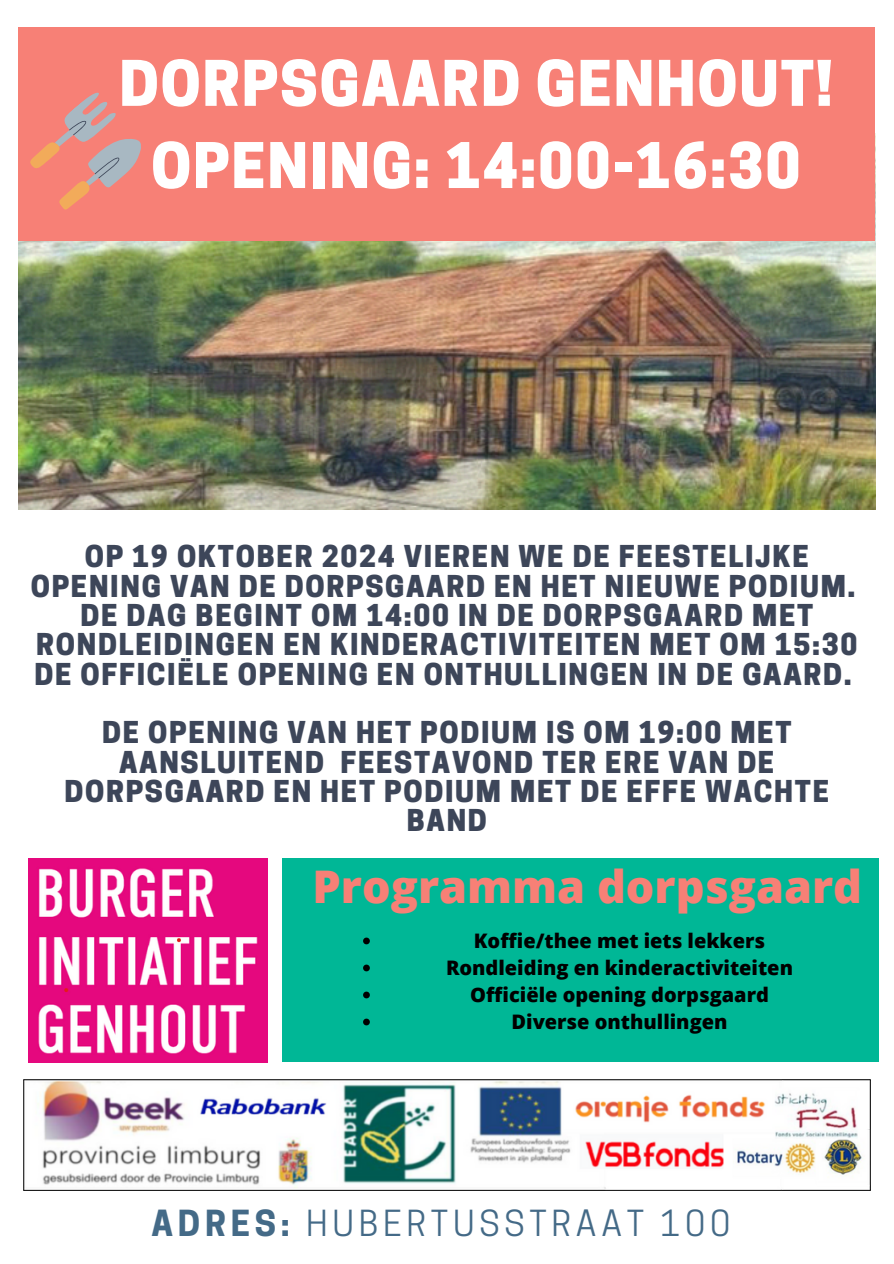
<style>
.page{position:relative;width:894px;height:1264px;background:#fff}
.page>*{position:absolute;margin:0;border:0;box-sizing:border-box;transform-origin:0 0}
.t1{font:800 58.95px/82.2px "Cooper Hewitt";letter-spacing:.03em;color:#fff;text-align:center}
.t2{font:800 45px "Open Sans";color:#f78076}
.t3{font:33.75px "Cooper Hewitt";letter-spacing:.14em;color:#446a87}
.t4{font:800 28.35px/29.4px "Cooper Hewitt";letter-spacing:.06em;color:#3d4659;text-align:center}
.t5{font:800 19.95px "Open Sans";color:#000}
.s1{font-weight:700}
</style>
<div class="page">
<img style="left:18px;top:241px;width:856px;height:268px">
<div style="left:18px;top:27px;width:856px;height:214px;background:#f78076"></div>
<div style="left:282px;top:858px;width:596px;height:203px;background:#00b796"></div>
<img style="left:29px;top:858px;width:238px;height:204px">
<svg style="left:30px;top:92px;width:111px;height:118px"></svg>
<img style="left:23px;top:1079px;width:846px;height:111px">
<svg style="left:363px;top:937px;width:7px;height:7px"></svg>
<svg style="left:363px;top:964px;width:7px;height:7px"></svg>
<svg style="left:363px;top:991px;width:7px;height:7px"></svg>
<svg style="left:363px;top:1018px;width:7px;height:7px"></svg>
<p class="t1" style="left:119px;top:50px;width:714px">DORPSGAARD GENHOUT!<br>OPENING: 14:00-16:30</p>
<p class="t4" style="left:31px;top:545px;width:827px">OP 19 OKTOBER 2024 VIEREN WE DE FEESTELIJKE OPENING VAN DE DORPSGAARD EN HET NIEUWE PODIUM.<br>DE DAG BEGINT OM 14:00 IN DE DORPSGAARD MET RONDLEIDINGEN EN KINDERACTIVITEITEN MET OM 15:30<br>DE OFFICIËLE OPENING EN ONTHULLINGEN IN DE GAARD.</p>
<h4 class="t4" style="left:64px;top:721px;width:766px">DE OPENING VAN HET PODIUM IS OM 19:00 MET<br>AANSLUITEND FEESTAVOND TER ERE VAN DE<br>DORPSGAARD EN HET PODIUM MET DE EFFE WACHTE<br>BAND</h4>
<p class="t2" style="left:312px;top:854px;width:551px">Programma dorpsgaard</p>
<p class="t5" style="left:473px;top:926px;width:293px">Koffie/thee met iets lekkers</p>
<p class="t5" style="left:446px;top:953px;width:348px">Rondleiding en kinderactiviteiten</p>
<p class="t5" style="left:470px;top:980px;width:300px">Officiële opening dorpsgaard</p>
<h2 class="t5" style="left:511px;top:1007px;width:217px">Diverse onthullingen</h2>
<p class="t3" style="left:151px;top:1210px;width:580px"><span class="s1">ADRES:</span> HUBERTUSSTRAAT 100</p>
</div>
